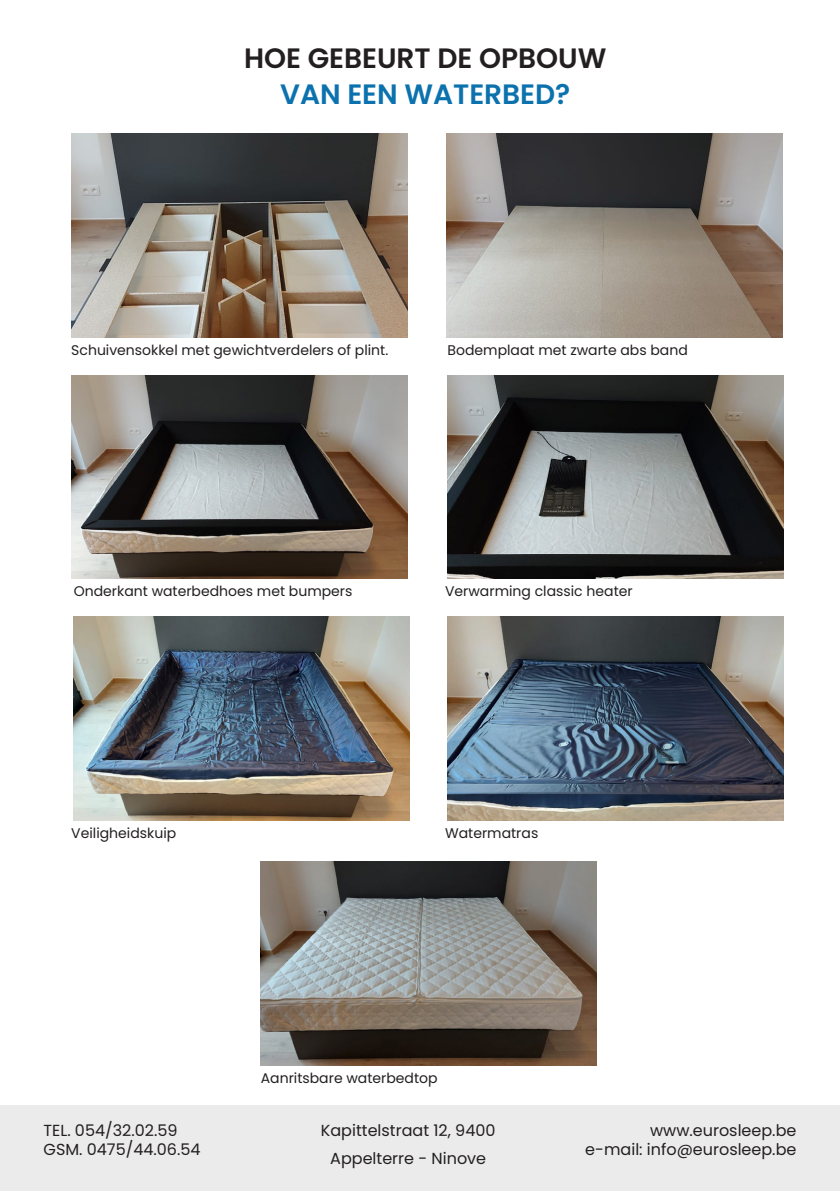
<style>
.page{position:relative;width:840px;height:1191px;background:#fff}
.page>*{position:absolute;margin:0;border:0;box-sizing:border-box;transform-origin:0 0}
.t1{font:600 28px "Poppins";color:#231f20}
.t2{font:600 28px "Poppins";color:#0c72ae}
.t3{font:16px/19.2px "Poppins";color:#231f20}
.t4{font:14px "Poppins";color:#231f20}
</style>
<div class="page">
<div style="left:0;top:1106px;width:839px;height:85px;background:#ebebeb"></div>
<img style="left:71px;top:375px;width:336px;height:204px">
<img style="left:447px;top:616px;width:336px;height:204px">
<img style="left:260px;top:861px;width:335px;height:204px">
<img style="left:71px;top:133px;width:336px;height:204px">
<img style="left:446px;top:134px;width:336px;height:203px">
<img style="left:447px;top:375px;width:336px;height:204px">
<img style="left:74px;top:616px;width:335px;height:204px">
<p class="t1" style="left:244px;top:42px;width:364px">HOE GEBEURT DE OPBOUW</p>
<p class="t2" style="left:280px;top:78px;width:291px">VAN EEN WATERBED?</p>
<p class="t4" style="left:71px;top:342px;width:318px">Schuivensokkel met gewichtverdelers of plint.</p>
<p class="t4" style="left:447px;top:342px;width:242px">Bodemplaat met zwarte abs band</p>
<p class="t4" style="left:74px;top:583px;width:280px">Onderkant waterbedhoes met bumpers</p>
<p class="t4" style="left:445px;top:583px;width:189px">Verwarming classic heater</p>
<p class="t4" style="left:71px;top:825px;width:106px">Veiligheidskuip</p>
<p class="t4" style="left:445px;top:825px;width:95px">Watermatras</p>
<p class="t4" style="left:261px;top:1069px;width:178px">Aanritsbare waterbedtop</p>
<p class="t3" style="left:44px;top:1120px;width:158px">TEL. 054/32.02.59<br>GSM. 0475/44.06.54</p>
<p class="t3" style="left:585px;top:1120px;width:212px;text-align:right">www.eurosleep.be<br>e-mail: info@eurosleep.be</p>
<p class="t3" style="left:320px;top:1116px;width:176px;line-height:28px;text-align:center">Kapittelstraat 12, 9400<br>Appelterre - Ninove</p>
</div>
